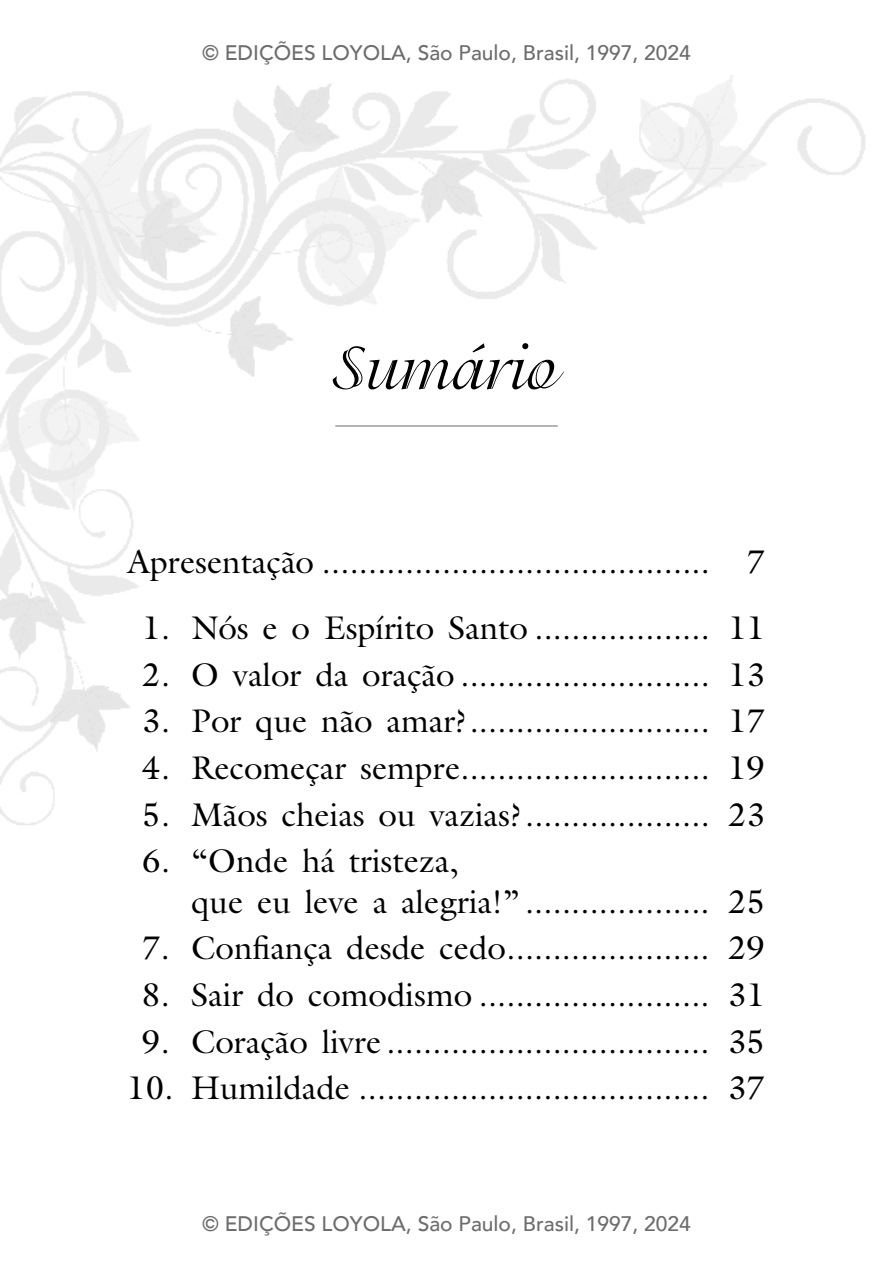
<style>
.page{position:relative;width:893px;height:1276px;background:#fff}
.page>*{position:absolute;margin:0;border:0;box-sizing:border-box;transform-origin:0 0}
.t1{font:66px "Isadora Std";color:#000}
.t2{font:33px/40.2px "Galliard Pro";color:#000}
.t3{font:500 21px "Avenir";color:#6d6d6d}
</style>
<div class="page">
<img style="left:1px;top:75px;width:864px;height:750px">
<hr style="left:335px;top:425px;width:223px;height:2px;background:#9b9c9c">
<p class="t3" style="left:202px;top:34px;width:490px">© EDIÇÕES LOYOLA, São Paulo, Brasil, 1997, 2024</p>
<h1 class="t1" style="left:335px;top:331px;width:224px">Sumário</h1>
<p class="t2" style="left:128px;top:541px;width:639px">Apresentação .......................................... 7</p>
<p class="t2" style="left:142px;top:607px;width:624px">1. Nós e o Espírito Santo ................... 11</p>
<p class="t2" style="left:142px;top:654px;width:624px">2. O valor da oração ........................... 13</p>
<p class="t2" style="left:142px;top:700px;width:624px">3. Por que não amar?.......................... 17</p>
<p class="t2" style="left:142px;top:747px;width:624px">4. Recomeçar sempre........................... 19</p>
<p class="t2" style="left:142px;top:793px;width:624px">5. Mãos cheias ou vazias?.................... 23</p>
<p class="t2" style="left:191px;top:840px;width:576px;text-indent:-49px">6. “Onde há tristeza,<br>que eu leve a alegria!” .................... 25</p>
<p class="t2" style="left:142px;top:927px;width:624px">7. Confiança desde cedo...................... 29</p>
<p class="t2" style="left:142px;top:974px;width:624px">8. Sair do comodismo ......................... 31</p>
<p class="t2" style="left:142px;top:1020px;width:624px">9. Coração livre ................................... 35</p>
<p class="t2" style="left:127px;top:1067px;width:639px">10. Humildade ...................................... 37</p>
<p class="t3" style="left:202px;top:1205px;width:490px">© EDIÇÕES LOYOLA, São Paulo, Brasil, 1997, 2024</p>
</div>
